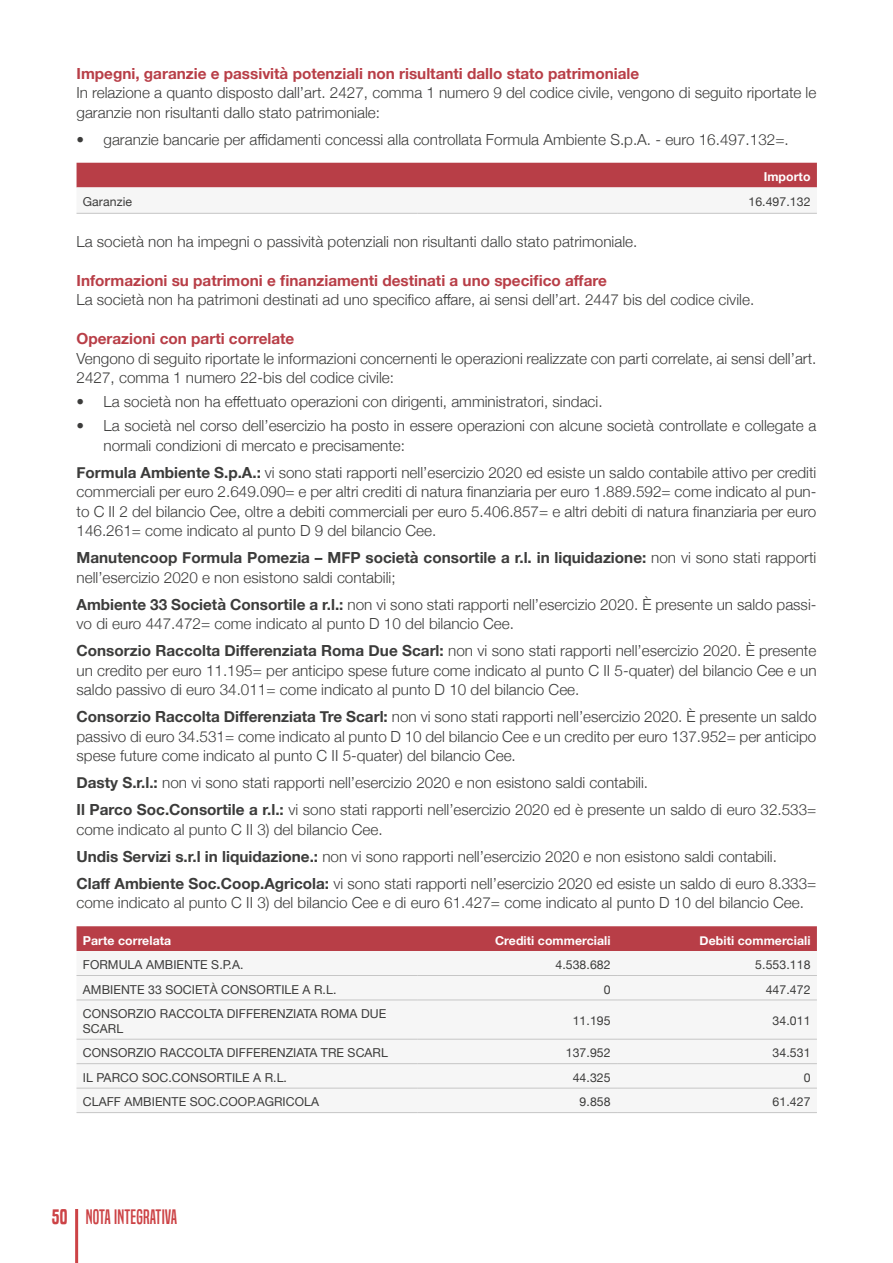
<style>
.page{position:relative;width:893px;height:1263px;background:#fff}
.page>*{position:absolute;margin:0;border:0;box-sizing:border-box;transform-origin:0 0}
.t1{font:19.5px "Built Titling Rg";letter-spacing:.01em;color:#cc4346}
.t2{font:19.5px "Built Titling Sb";color:#cc4346}
.t3{font:300 15.3px/19.5px "Helvetica Neue";color:#3c3c3b}
.t4{font:700 15.3px "Helvetica Neue";color:#b83e47}
.t5{font:12.3px/14.7px "Helvetica Neue";letter-spacing:.005em;color:#3c3c3b}
.t6{font:700 12.3px "Helvetica Neue";letter-spacing:.005em;color:#fff}
.s1{font-weight:700}
</style>
<div class="page">
<hr style="left:75px;top:1209px;width:3px;height:54px;background:#cc4346">
<svg style="left:77px;top:163px;width:740px;height:50px"></svg>
<hr style="left:77px;top:213px;width:340px;height:1px;background:#c6c6c6">
<hr style="left:417px;top:213px;width:200px;height:1px;background:#c6c6c6">
<hr style="left:617px;top:213px;width:200px;height:1px;background:#c6c6c6">
<div style="left:77px;top:926px;width:740px;height:25px;background:#b83e47"></div>
<div style="left:77px;top:1000px;width:740px;height:88px;background:#f6f6f6"></div>
<hr style="left:77px;top:975px;width:340px;height:1px;background:#c6c6c6">
<hr style="left:417px;top:975px;width:200px;height:1px;background:#c6c6c6">
<hr style="left:617px;top:975px;width:200px;height:1px;background:#c6c6c6">
<hr style="left:77px;top:999px;width:340px;height:1px;background:#c6c6c6">
<hr style="left:77px;top:1039px;width:340px;height:1px;background:#c6c6c6">
<hr style="left:77px;top:1063px;width:340px;height:1px;background:#c6c6c6">
<hr style="left:77px;top:1088px;width:340px;height:1px;background:#c6c6c6">
<hr style="left:77px;top:1112px;width:340px;height:1px;background:#c6c6c6">
<hr style="left:417px;top:999px;width:200px;height:1px;background:#c6c6c6">
<hr style="left:417px;top:1039px;width:200px;height:1px;background:#c6c6c6">
<hr style="left:417px;top:1063px;width:200px;height:1px;background:#c6c6c6">
<hr style="left:417px;top:1088px;width:200px;height:1px;background:#c6c6c6">
<hr style="left:417px;top:1112px;width:200px;height:1px;background:#c6c6c6">
<hr style="left:617px;top:999px;width:200px;height:1px;background:#c6c6c6">
<hr style="left:617px;top:1039px;width:200px;height:1px;background:#c6c6c6">
<hr style="left:617px;top:1063px;width:200px;height:1px;background:#c6c6c6">
<hr style="left:617px;top:1088px;width:200px;height:1px;background:#c6c6c6">
<hr style="left:617px;top:1112px;width:200px;height:1px;background:#c6c6c6">
<p class="t4" style="left:77px;top:61px;width:564px">Impegni, garanzie e passività potenziali non risultanti dallo stato patrimoniale</p>
<p class="t3" style="left:77px;top:82px;width:741px">In relazione a quanto disposto dall’art. 2427, comma 1 numero 9 del codice civile, vengono di seguito riportate le garanzie non risultanti dallo stato patrimoniale:</p>
<p class="t3" style="left:77px;top:128px;width:714px">• garanzie bancarie per affidamenti concessi alla controllata Formula Ambiente S.p.A. - euro 16.497.132=.</p>
<p class="t6" style="left:764px;top:167px;width:48px">Importo</p>
<p class="t5" style="left:83px;top:195px;width:51px">Garanzie</p>
<p class="t5" style="left:748px;top:195px;width:64px">16.497.132</p>
<p class="t3" style="left:77px;top:230px;width:562px">La società non ha impegni o passività potenziali non risultanti dallo stato patrimoniale.</p>
<p class="t4" style="left:77px;top:268px;width:532px">Informazioni su patrimoni e finanziamenti destinati a uno specifico affare</p>
<p class="t3" style="left:77px;top:289px;width:679px">La società non ha patrimoni destinati ad uno specifico affare, ai sensi dell’art. 2447 bis del codice civile.</p>
<p class="t4" style="left:77px;top:327px;width:219px">Operazioni con parti correlate</p>
<p class="t3" style="left:77px;top:347px;width:741px">Vengono di seguito riportate le informazioni concernenti le operazioni realizzate con parti correlate, ai sensi dell’art.<br>2427, comma 1 numero 22-bis del codice civile:</p>
<p class="t3" style="left:77px;top:391px;width:528px">• La società non ha effettuato operazioni con dirigenti, amministratori, sindaci.</p>
<p class="t3" style="left:104px;top:415px;width:714px;text-indent:-27px">• La società nel corso dell’esercizio ha posto in essere operazioni con alcune società controllate e collegate a normali condizioni di mercato e precisamente:</p>
<p class="t3" style="left:77px;top:461px;width:741px;text-align:justify"><span class="s1">Formula Ambiente S.p.A.:</span> vi sono stati rapporti nell’esercizio 2020 ed esiste un saldo contabile attivo per crediti commerciali per euro 2.649.090= e per altri crediti di natura finanziaria per euro 1.889.592= come indicato al pun&shy;to C II 2 del bilancio Cee, oltre a debiti commerciali per euro 5.406.857= e altri debiti di natura finanziaria per euro 146.261= come indicato al punto D 9 del bilancio Cee.</p>
<p class="t3" style="left:77px;top:547px;width:741px"><span class="s1">Manutencoop Formula Pomezia – MFP società consortile a r.l. in liquidazione:</span> non vi sono stati rapporti nell’esercizio 2020 e non esistono saldi contabili;</p>
<p class="t3" style="left:77px;top:593px;width:741px"><span class="s1">Ambiente 33 Società Consortile a r.l.:</span> non vi sono stati rapporti nell’esercizio 2020. È presente un saldo passi&shy;vo di euro 447.472= come indicato al punto D 10 del bilancio Cee.</p>
<p class="t3" style="left:77px;top:640px;width:741px;text-align:justify"><span class="s1">Consorzio Raccolta Differenziata Roma Due Scarl:</span> non vi sono stati rapporti nell’esercizio 2020. È presente un credito per euro 11.195= per anticipo spese future come indicato al punto C II 5-quater) del bilancio Cee e un saldo passivo di euro 34.011= come indicato al punto D 10 del bilancio Cee.</p>
<p class="t3" style="left:77px;top:706px;width:741px;text-align:justify"><span class="s1">Consorzio Raccolta Differenziata Tre Scarl:</span> non vi sono stati rapporti nell’esercizio 2020. È presente un saldo passivo di euro 34.531= come indicato al punto D 10 del bilancio Cee e un credito per euro 137.952= per anticipo spese future come indicato al punto C II 5-quater) del bilancio Cee.</p>
<p class="t3" style="left:77px;top:768px;width:741px;line-height:27px"><span class="s1">Dasty S.r.l.:</span> non vi sono stati rapporti nell’esercizio 2020 e non esistono saldi contabili.<br><span class="s1">Il Parco Soc.Consortile a r.l.:</span> vi sono stati rapporti nell’esercizio 2020 ed è presente un saldo di euro 32.533=</p>
<p class="t3" style="left:77px;top:815px;width:741px;line-height:27px">come indicato al punto C II 3) del bilancio Cee.<br><span class="s1">Undis Servizi s.r.l in liquidazione.:</span> non vi sono rapporti nell’esercizio 2020 e non esistono saldi contabili.<br><span class="s1">Claff Ambiente Soc.Coop.Agricola:</span> vi sono stati rapporti nell’esercizio 2020 ed esiste un saldo di euro 8.333=</p>
<p class="t3" style="left:77px;top:892px;width:729px">come indicato al punto C II 3) del bilancio Cee e di euro 61.427= come indicato al punto D 10 del bilancio Cee.</p>
<p class="t6" style="left:83px;top:930px;width:90px">Parte correlata</p>
<p class="t6" style="left:495px;top:930px;width:117px">Crediti commerciali</p>
<p class="t6" style="left:700px;top:930px;width:112px">Debiti commerciali</p>
<p class="t5" style="left:83px;top:958px;width:162px">FORMULA AMBIENTE S.P.A.</p>
<p class="t5" style="left:555px;top:958px;width:57px">4.538.682</p>
<p class="t5" style="left:755px;top:958px;width:57px">5.553.118</p>
<p class="t5" style="left:83px;top:982px;width:255px">AMBIENTE 33 SOCIETÀ CONSORTILE A R.L.</p>
<p class="t5" style="left:604px;top:982px;width:8px">0</p>
<p class="t5" style="left:766px;top:982px;width:46px">447.472</p>
<p class="t5" style="left:83px;top:1007px;width:305px">CONSORZIO RACCOLTA DIFFERENZIATA ROMA DUE<br>SCARL</p>
<p class="t5" style="left:573px;top:1014px;width:39px">11.195</p>
<p class="t5" style="left:773px;top:1014px;width:39px">34.011</p>
<p class="t5" style="left:83px;top:1046px;width:307px">CONSORZIO RACCOLTA DIFFERENZIATA TRE SCARL</p>
<p class="t5" style="left:566px;top:1046px;width:46px">137.952</p>
<p class="t5" style="left:773px;top:1046px;width:39px">34.531</p>
<p class="t5" style="left:83px;top:1071px;width:206px">IL PARCO SOC.CONSORTILE A R.L.</p>
<p class="t5" style="left:573px;top:1071px;width:39px">44.325</p>
<p class="t5" style="left:804px;top:1071px;width:8px">0</p>
<p class="t5" style="left:83px;top:1095px;width:238px">CLAFF AMBIENTE SOC.COOP.AGRICOLA</p>
<p class="t5" style="left:580px;top:1095px;width:33px">9.858</p>
<p class="t5" style="left:773px;top:1095px;width:39px">61.427</p>
<p class="t2" style="left:52px;top:1205px;width:17px">50</p>
<p class="t1" style="left:86px;top:1205px;width:93px">NOTA INTEGRATIVA</p>
</div>
